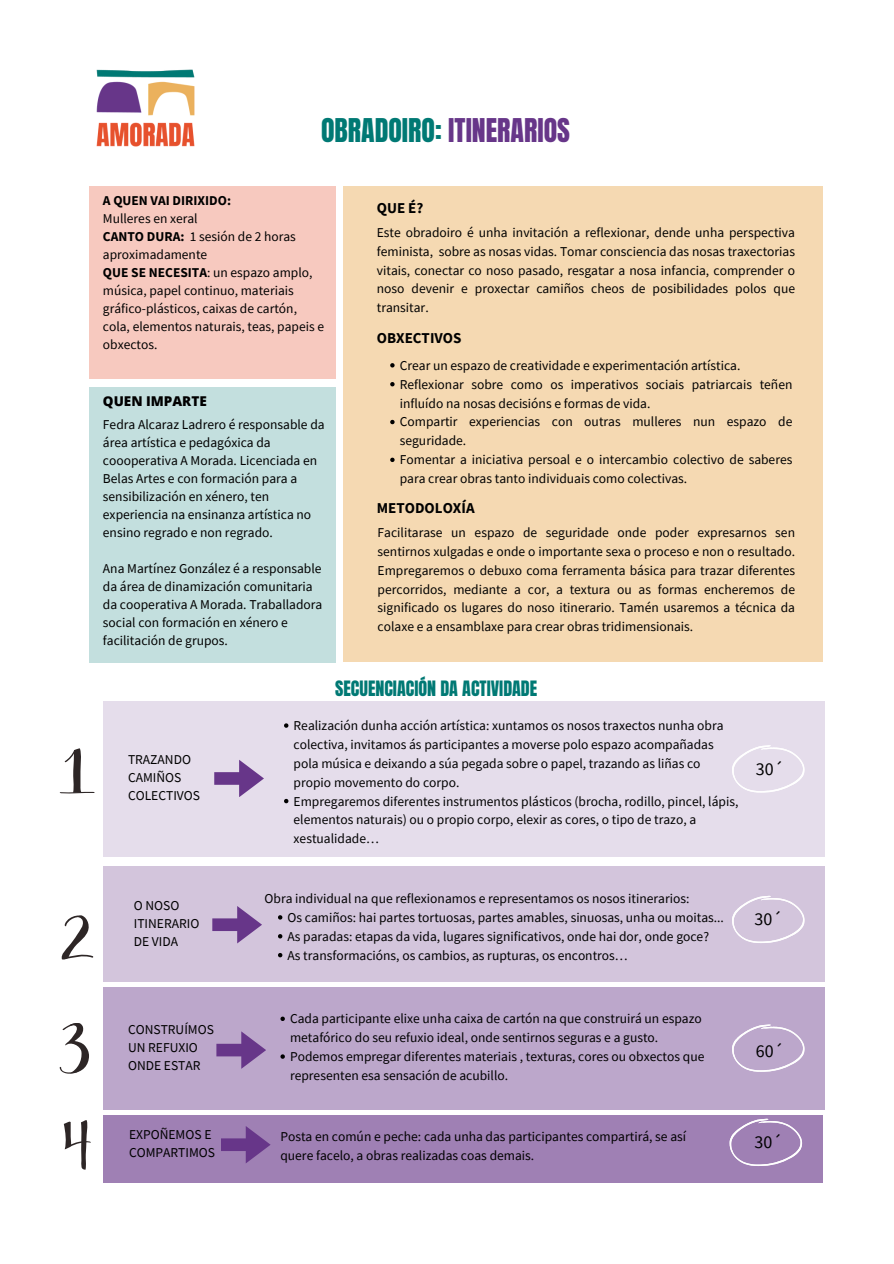
<style>
.page{position:relative;width:894px;height:1264px;background:#fff}
.page>*{position:absolute;margin:0;border:0;box-sizing:border-box;transform-origin:0 0}
.t1{font:27.75px "Anton";color:#673689}
.t2{font:18px "Anton";color:#007974}
.t3{font:18px "Source Sans Pro";color:#000}
.t4{font:700 15px "Source Sans Pro";color:#000}
.t5{font:13.5px/18px "Source Sans Pro";color:#000}
.t6{font:700 13.5px "Source Sans Pro";color:#000}
.t7{font:800 13.5px "Open Sans";color:#000}
.s1{color:#007974}
.s2{font-weight:700}
</style>
<div class="page">
<img style="left:96px;top:69px;width:99px;height:78px">
<div style="left:344px;top:186px;width:478px;height:475px;background:#f5d9b2"></div>
<div style="left:104px;top:701px;width:720px;height:155px;background:#e5ddeb"></div>
<svg style="left:214px;top:759px;width:50px;height:38px;background:#b198c2"></svg>
<svg style="left:60px;top:748px;width:35px;height:45px"></svg>
<svg style="left:731px;top:745px;width:73px;height:47px;background:#e7e0ec"></svg>
<div style="left:104px;top:866px;width:720px;height:115px;background:#d3c5dc"></div>
<svg style="left:62px;top:915px;width:31px;height:44px"></svg>
<svg style="left:212px;top:906px;width:50px;height:37px;background:#a588b8"></svg>
<div style="left:104px;top:987px;width:720px;height:122px;background:#bca7cb"></div>
<svg style="left:60px;top:1023px;width:29px;height:50px"></svg>
<svg style="left:731px;top:895px;width:73px;height:48px;background:#d7cadf"></svg>
<svg style="left:216px;top:1031px;width:50px;height:37px;background:#9877af"></svg>
<svg style="left:731px;top:1024px;width:73px;height:47px;background:#c2afd0"></svg>
<svg style="left:64px;top:1120px;width:27px;height:49px"></svg>
<svg style="left:221px;top:1125px;width:49px;height:38px;background:#8761a1"></svg>
<svg style="left:729px;top:1118px;width:73px;height:47px;background:#a88cbb"></svg>
<svg style="left:278px;top:915px;width:4px;height:4px"></svg>
<svg style="left:278px;top:934px;width:4px;height:4px"></svg>
<svg style="left:278px;top:952px;width:4px;height:5px"></svg>
<svg style="left:284px;top:723px;width:4px;height:4px"></svg>
<svg style="left:284px;top:798px;width:4px;height:5px"></svg>
<svg style="left:280px;top:1016px;width:5px;height:5px"></svg>
<svg style="left:280px;top:1054px;width:5px;height:4px"></svg>
<svg style="left:390px;top:363px;width:4px;height:4px"></svg>
<svg style="left:390px;top:382px;width:4px;height:4px"></svg>
<svg style="left:390px;top:420px;width:4px;height:4px"></svg>
<svg style="left:390px;top:457px;width:4px;height:5px"></svg>
<p class="t1" style="left:321px;top:110px;width:250px"><span class="s1">OBRADOIRO:</span> ITINERARIOS</p>
<p class="t6" style="left:103px;top:192px;width:130px">A QUEN VAI DIRIXIDO:</p>
<p class="t5" style="left:103px;top:209px;width:96px">Mulleres en xeral</p>
<p class="t5" style="left:103px;top:227px;width:194px"><span class="s2">CANTO DURA:</span> 1 sesión de 2 horas aproximadamente</p>
<p class="t5" style="left:103px;top:263px;width:222px"><span class="s2">QUE SE NECESITA</span>: un espazo amplo, música, papel continuo, materiais gráfico-plásticos, caixas de cartón, cola, elementos naturais, teas, papeis e obxectos.</p>
<p class="t7" style="left:103px;top:392px;width:105px">QUEN IMPARTE</p>
<p class="t5" style="left:103px;top:415px;width:223px">Fedra Alcaraz Ladrero é responsable da área artística e pedagóxica da coooperativa A Morada. Licenciada en Belas Artes e con formación para a sensibilización en xénero, ten experiencia na ensinanza artística no ensino regrado e non regrado.</p>
<p class="t5" style="left:103px;top:559px;width:221px">Ana Martínez González é a responsable da área de dinamización comunitaria da cooperativa A Morada. Traballadora social con formación en xénero e facilitación de grupos.</p>
<p class="t4" style="left:376px;top:198px;width:48px">QUE É?</p>
<p class="t5" style="left:376px;top:222px;width:419px;line-height:18.9px;text-align:justify">Este obradoiro é unha invitación a reflexionar, dende unha perspectiva feminista, sobre as nosas vidas. Tomar consciencia das nosas traxectorias vitais, conectar co noso pasado, resgatar a nosa infancia, comprender o noso devenir e proxectar camiños cheos de posibilidades polos que transitar.</p>
<p class="t4" style="left:376px;top:328px;width:86px">OBXECTIVOS</p>
<p class="t5" style="left:399px;top:356px;width:342px">Crear un espazo de creatividade e experimentación artística.</p>
<p class="t5" style="left:399px;top:374px;width:394px;line-height:18.9px">Reflexionar sobre como os imperativos sociais patriarcais teñen influído na nosas decisións e formas de vida.</p>
<p class="t5" style="left:399px;top:412px;width:394px;line-height:18.9px">Compartir experiencias con outras mulleres nun espazo de seguridade.</p>
<p class="t5" style="left:399px;top:450px;width:394px;line-height:18.9px">Fomentar a iniciativa persoal e o intercambio colectivo de saberes para crear obras tanto individuais como colectivas.</p>
<p class="t4" style="left:376px;top:498px;width:99px">METODOLOXÍA</p>
<p class="t5" style="left:377px;top:522px;width:419px;line-height:18.9px;text-align:justify">Facilitarase un espazo de seguridade onde poder expresarnos sen sentirnos xulgadas e onde o importante sexa o proceso e non o resultado.<br>Empregaremos o debuxo coma ferramenta básica para trazar diferentes percorridos, mediante a cor, a textura ou as formas encheremos de significado os lugares do noso itinerario. Tamén usaremos a técnica da colaxe e a ensamblaxe para crear obras tridimensionais.</p>
<p class="t5" style="left:128px;top:750px;width:74px">TRAZANDO<br>CAMIÑOS<br>COLECTIVOS</p>
<p class="t2" style="left:335px;top:675px;width:203px">SECUENCIACIÓN DA ACTIVIDADE</p>
<p class="t5" style="left:293px;top:715px;width:431px;line-height:18.9px">Realización dunha acción artística: xuntamos os nosos traxectos nunha obra colectiva, invitamos ás participantes a moverse polo espazo acompañadas pola música e deixando a súa pegada sobre o papel, trazando as liñas co propio movemento do corpo.</p>
<p class="t5" style="left:293px;top:791px;width:446px;line-height:18.9px">Empregaremos diferentes instrumentos plásticos (brocha, rodillo, pincel, lápis, elementos naturais) ou o propio corpo, elexir as cores, o tipo de trazo, a xestualidade…</p>
<p class="t3" style="left:755px;top:757px;width:29px">30´</p>
<p class="t5" style="left:264px;top:889px;width:426px">Obra individual na que reflexionamos e representamos os nosos itinerarios:</p>
<p class="t5" style="left:134px;top:896px;width:67px">O NOSO<br>ITINERARIO<br>DE VIDA</p>
<p class="t3" style="left:754px;top:907px;width:29px">30´</p>
<p class="t5" style="left:287px;top:908px;width:438px">Os camiños: hai partes tortuosas, partes amables, sinuosas, unha ou moitas...</p>
<p class="t5" style="left:287px;top:926px;width:423px">As paradas: etapas da vida, lugares significativos, onde hai dor, onde goce?</p>
<p class="t5" style="left:287px;top:945px;width:341px">As transformacións, os cambios, as rupturas, os encontros…</p>
<p class="t5" style="left:128px;top:1019px;width:87px">CONSTRUÍMOS<br>UN REFUXIO<br>ONDE ESTAR</p>
<p class="t5" style="left:290px;top:1009px;width:413px;line-height:18.9px">Cada participante elixe unha caixa de cartón na que construirá un espazo metafórico do seu refuxio ideal, onde sentirnos seguras e a gusto.</p>
<p class="t5" style="left:290px;top:1046px;width:416px;line-height:18.9px">Podemos empregar diferentes materiais , texturas, cores ou obxectos que representen esa sensación de acubillo.</p>
<p class="t3" style="left:755px;top:1039px;width:29px">60´</p>
<p class="t5" style="left:129px;top:1125px;width:88px">EXPOÑEMOS E<br>COMPARTIMOS</p>
<p class="t5" style="left:280px;top:1126px;width:407px;line-height:18.9px">Posta en común e peche: cada unha das participantes compartirá, se así quere facelo, a obras realizadas coas demais.</p>
<p class="t3" style="left:754px;top:1130px;width:29px">30´</p>
</div>
